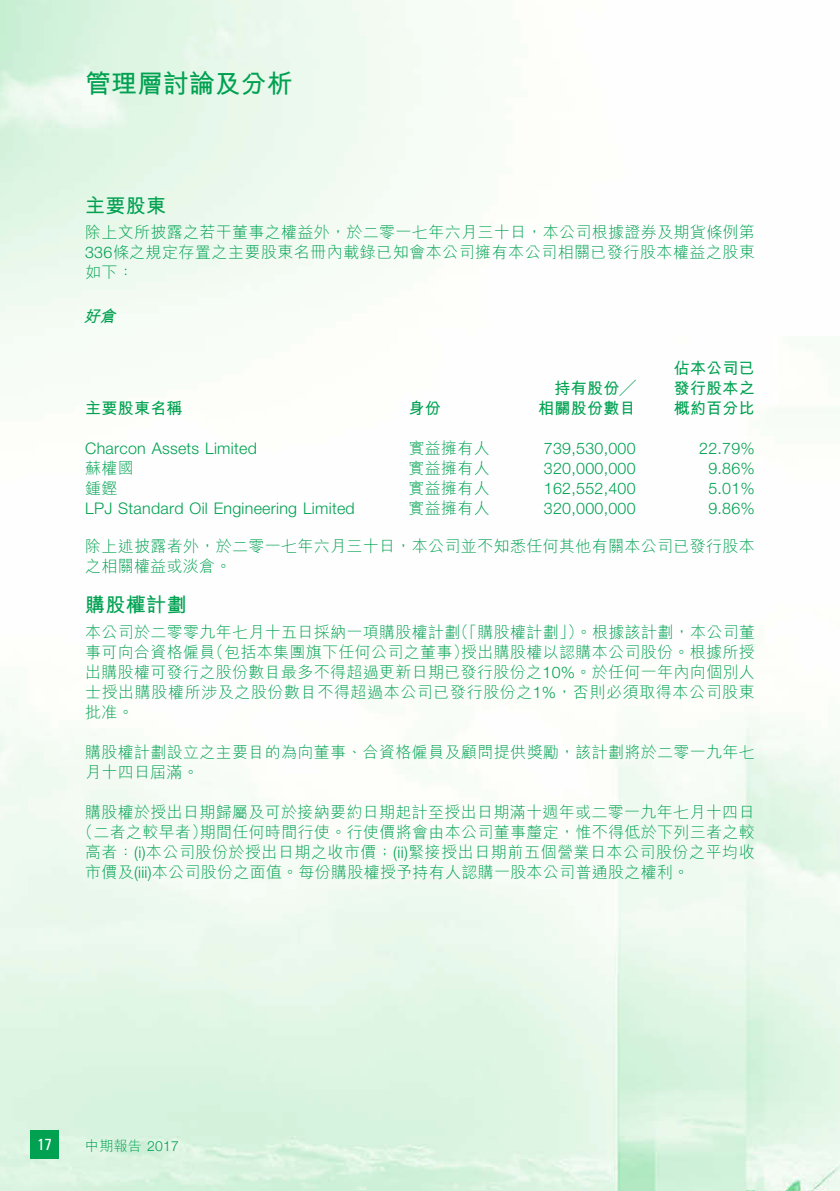
<style>
.page{position:relative;width:840px;height:1191px;background:#fff}
.page>*{position:absolute;margin:0;border:0;box-sizing:border-box;transform-origin:0 0}
.t1{font:700 26px "M Hei HK";letter-spacing:-.005em;color:#00a151}
.t2{font:700 20px "M Hei HK";letter-spacing:.015em;color:#00a151}
.t3{font:300 16px/20px "M Hei HK";letter-spacing:.02em;color:#00a151}
.t4{font:300 16px "Helvetica Neue LT Std";letter-spacing:.015em;color:#00a151}
.t5{font:700 16px/20px "M Hei HK";letter-spacing:.015em;color:#00a151;text-align:right}
.t6{font:condensed 16px "Univers LT Std";color:#fff}
.t7{font:italic 700 16px "M Hei HK";color:#00a151}
.t8{font:300 14px "M Hei HK";color:#00a151}
.s1{font-family:"Helvetica Neue LT Std"}
</style>
<div class="page">
<img style="left:0;top:0;width:839px;height:1191px">
<div style="left:31px;top:1130px;width:28px;height:28px;background:#00a151"></div>
<h1 class="t1" style="left:85px;top:64px;width:209px">管理層討論及分析</h1>
<p class="t2" style="left:85px;top:191px;width:83px">主要股東</p>
<p class="t3" style="left:85px;top:222px;width:671px;text-align:justify">除上文所披露之若干董事之權益外，於二零一七年六月三十日，本公司根據證券及期貨條例第<span class="s1">336</span>條之規定存置之主要股東名冊內載錄已知會本公司擁有本公司相關已發行股本權益之股東如下：</p>
<p class="t7" style="left:84px;top:305px;width:38px">好倉</p>
<p class="t5" style="left:85px;top:397px;width:99px">主要股東名稱</p>
<p class="t4" style="left:85px;top:438px;width:173px">Charcon Assets Limited</p>
<p class="t5" style="left:408px;top:397px;width:34px">身份</p>
<p class="t3" style="left:408px;top:437px;width:83px">實益擁有人</p>
<p class="t5" style="left:538px;top:377px;width:99px">持有股份╱相關股份數目</p>
<p class="t4" style="left:543px;top:438px;width:93px">739,530,000</p>
<p class="t5" style="left:673px;top:357px;width:83px;text-align:justify">佔本公司已發行股本之概約百分比</p>
<p class="t4" style="left:698px;top:438px;width:57px">22.79%</p>
<p class="t3" style="left:85px;top:457px;width:50px">蘇權國</p>
<p class="t3" style="left:408px;top:457px;width:83px">實益擁有人</p>
<p class="t4" style="left:543px;top:458px;width:93px">320,000,000</p>
<p class="t4" style="left:708px;top:458px;width:48px">9.86%</p>
<p class="t3" style="left:85px;top:477px;width:34px">鍾鏗</p>
<p class="t3" style="left:408px;top:477px;width:83px">實益擁有人</p>
<p class="t4" style="left:543px;top:478px;width:93px">162,552,400</p>
<p class="t4" style="left:708px;top:478px;width:48px">5.01%</p>
<p class="t3" style="left:408px;top:497px;width:83px">實益擁有人</p>
<p class="t4" style="left:85px;top:498px;width:271px">LPJ Standard Oil Engineering Limited</p>
<p class="t3" style="left:85px;top:535px;width:670px">除上述披露者外，於二零一七年六月三十日，本公司並不知悉任何其他有關本公司已發行股本之相關權益或淡倉。</p>
<p class="t2" style="left:85px;top:590px;width:103px">購股權計劃</p>
<p class="t3" style="left:452px;top:621px;width:303px">（「購股權計劃」）。根據該計劃，本公司董</p>
<p class="t4" style="left:708px;top:498px;width:48px">9.86%</p>
<p class="t4" style="left:543px;top:498px;width:93px">320,000,000</p>
<p class="t3" style="left:85px;top:621px;width:377px">本公司於二零零九年七月十五日採納一項購股權計劃</p>
<p class="t3" style="left:208px;top:641px;width:262px">（包括本集團旗下任何公司之董事）</p>
<p class="t3" style="left:85px;top:641px;width:671px">事可向合資格僱員<br>出購股權可發行之股份數目最多不得超過更新日期已發行股份之<span class="s1">10%</span>。於任何一年內向個別人士授出購股權所涉及之股份數目不得超過本公司已發行股份之<span class="s1">1%</span>，否則必須取得本公司股東批准。</p>
<p class="t3" style="left:85px;top:741px;width:670px">購股權計劃設立之主要目的為向董事、合資格僱員及顧問提供獎勵，該計劃將於二零一九年七月十四日屆滿。</p>
<p class="t3" style="left:85px;top:801px;width:671px;text-align:right">購股權於授出日期歸屬及可於接納要約日期起計至授出日期滿十週年或二零一九年七月十四日期間任何時間行使。行使價將會由本公司董事釐定，惟不得低於下列三者之較</p>
<p class="t3" style="left:461px;top:641px;width:295px">授出購股權以認購本公司股份。根據所授</p>
<p class="t3" style="left:85px;top:821px;width:670px;text-indent:-8px">（二者之較早者）<br>高者： <span class="s1">)i(</span> 本公司股份於授出日期之收市價；<span class="s1">( )i i</span> 緊接授出日期前五個營業日本公司股份之平均收市價及<span class="s1">(iii)</span>本公司股份之面值。每份購股權授予持有人認購一股本公司普通股之權利。</p>
<p class="t6" style="left:37px;top:1134px;width:16px">17</p>
<p class="t8" style="left:85px;top:1135px;width:95px">中期報告 <span class="s1">2017</span></p>
</div>
